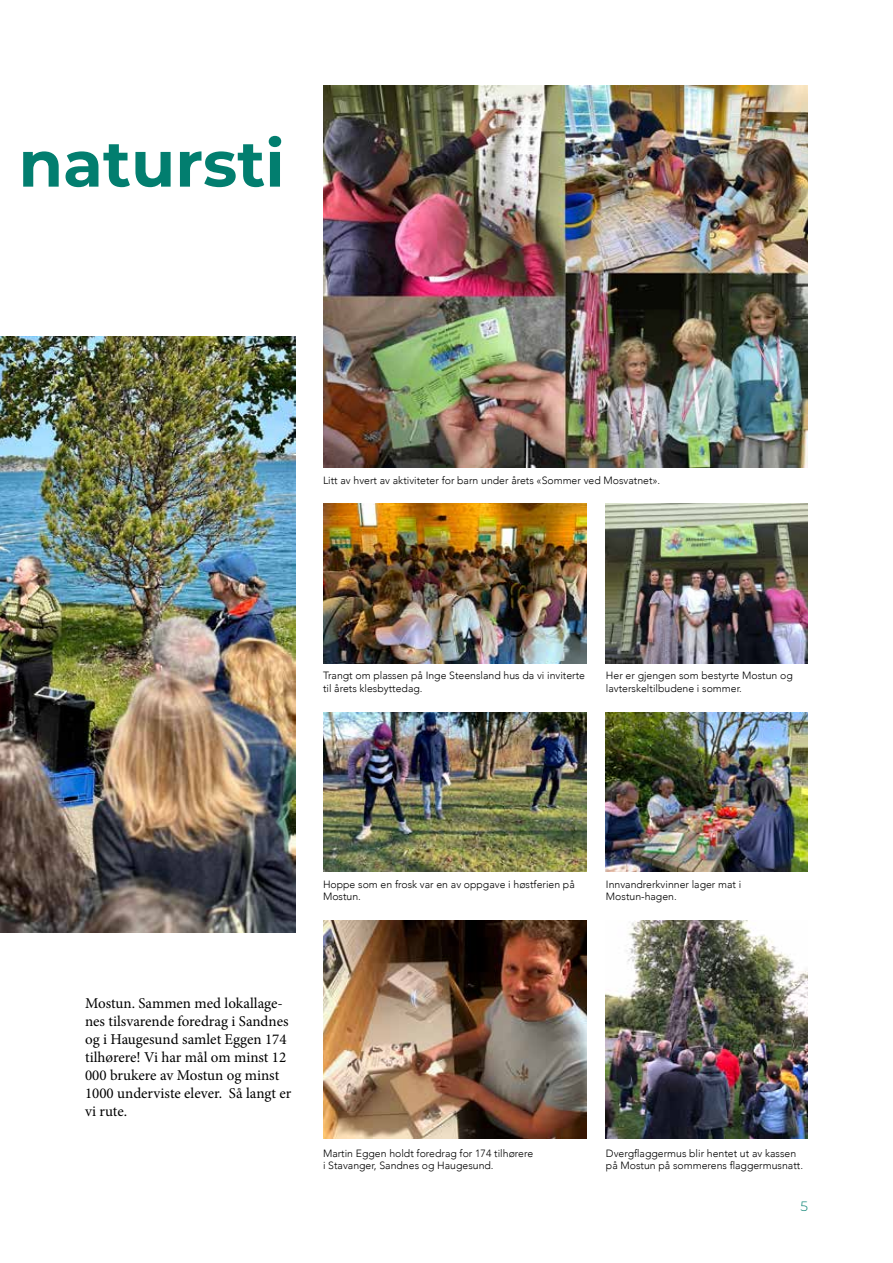
<style>
.page{position:relative;width:893px;height:1263px;background:#fff}
.page>*{position:absolute;margin:0;border:0;box-sizing:border-box;transform-origin:0 0}
.t1{font:700 64.5px "Montserrat";color:#027e6f}
.t2{font:15px/18px "Minion Pro";color:#000}
.t3{font:300 13.5px "Montserrat";color:#027e6f}
.t4{font:300 10.5px/12.6px "Avenir";color:#000}
</style>
<div class="page">
<img style="left:323px;top:921px;width:264px;height:217px">
<img style="left:0;top:337px;width:296px;height:595px">
<img style="left:323px;top:85px;width:485px;height:383px">
<img style="left:606px;top:921px;width:202px;height:217px">
<img style="left:606px;top:504px;width:202px;height:159px">
<img style="left:606px;top:712px;width:202px;height:160px">
<img style="left:323px;top:504px;width:264px;height:159px">
<img style="left:323px;top:712px;width:264px;height:160px">
<h1 class="t1" style="left:19px;top:117px;width:268px">natursti</h1>
<p class="t4" style="left:323px;top:474px;width:339px">Litt av hvert av aktiviteter for barn under årets «Sommer ved Mosvatnet».</p>
<p class="t4" style="left:323px;top:669px;width:264px">Trangt om plassen på Inge Steensland hus da vi inviterte til årets klesbyttedag.</p>
<p class="t4" style="left:606px;top:669px;width:188px">Her er gjengen som bestyrte Mostun og lavterskeltilbudene i sommer.</p>
<p class="t4" style="left:323px;top:878px;width:253px">Hoppe som en frosk var en av oppgave i høstferien på<br>Mostun.</p>
<p class="t4" style="left:606px;top:878px;width:137px">Innvandrerkvinner lager mat i<br>Mostun-hagen.</p>
<h2 class="t2" style="left:85px;top:994px;width:208px">Mostun. Sammen med lokallage&shy;nes tilsvarende foredrag i Sandnes og i Haugesund samlet Eggen 174 tilhørere! Vi har mål om minst 12<br>000 brukere av Mostun og minst<br>1000 underviste elever. Så langt er vi rute.</h2>
<p class="t4" style="left:323px;top:1147px;width:212px">Martin Eggen holdt foredrag for 174 tilhørere i Stavanger, Sandnes og Haugesund.</p>
<p class="t4" style="left:606px;top:1147px;width:199px">Dvergflaggermus blir hentet ut av kassen på Mostun på sommerens flaggermusnatt.</p>
<p class="t3" style="left:800px;top:1197px;width:9px">5</p>
</div>
